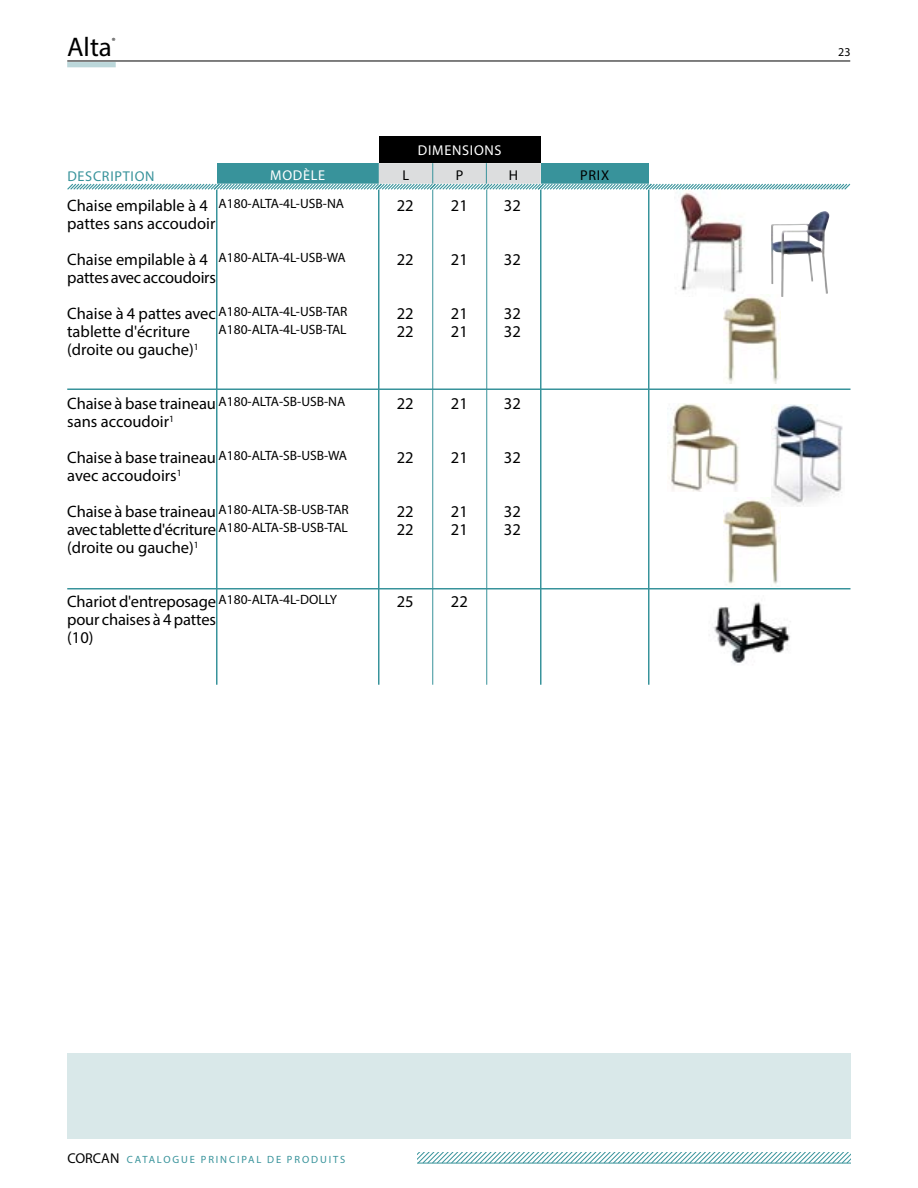
<style>
.page{position:relative;width:918px;height:1188px;background:#fff}
.page>*{position:absolute;margin:0;border:0;box-sizing:border-box;transform-origin:0 0}
.t1{font:27px "Myriad Pro";color:#000}
.t2{font:16.5px/18px "Myriad Pro";letter-spacing:-.005em;color:#000}
.t3{font:14.25px "Myriad Pro";letter-spacing:.05em;color:#fff}
.t4{font:14.25px "Myriad Pro";letter-spacing:.05em;color:#38939b}
.t5{font:14.25px "Myriad Pro";color:#000}
.t6{font:13.5px "Myriad Pro";color:#000}
.t7{font:12px "Myriad Pro";color:#000}
.t8{font:10.5px "Myriad Pro";letter-spacing:.18em;color:#38939b}
.t9{font:9px "Myriad Pro";color:#000}
.s1{font-size:14.25px;color:#000}
</style>
<div class="page">
<hr style="left:67px;top:61px;width:783px;height:1px;background:#000">
<svg style="left:417px;top:1152px;width:433px;height:12px"></svg>
<img style="left:680px;top:191px;width:65px;height:102px">
<img style="left:723px;top:294px;width:55px;height:90px">
<img style="left:669px;top:404px;width:70px;height:87px">
<img style="left:723px;top:500px;width:57px;height:84px">
<img style="left:713px;top:602px;width:78px;height:62px">
<img style="left:771px;top:211px;width:58px;height:86px">
<img style="left:771px;top:404px;width:72px;height:102px">
<div style="left:67px;top:62px;width:49px;height:5px;background:#bbd7da"></div>
<hr style="left:540px;top:189px;width:2px;height:496px;background:#38939b">
<hr style="left:378px;top:189px;width:2px;height:496px;background:#38939b">
<hr style="left:486px;top:189px;width:1px;height:496px;background:#38939b">
<hr style="left:216px;top:189px;width:2px;height:496px;background:#38939b">
<hr style="left:648px;top:189px;width:2px;height:496px;background:#38939b">
<hr style="left:432px;top:189px;width:1px;height:496px;background:#38939b">
<hr style="left:67px;top:388px;width:784px;height:2px;background:#38939b">
<hr style="left:67px;top:588px;width:784px;height:2px;background:#38939b">
<svg style="left:67px;top:136px;width:784px;height:55px"></svg>
<div style="left:67px;top:1053px;width:783px;height:86px;background:#d9e8e9"></div>
<h1 class="t1" style="left:67px;top:30px;width:46px">Alta</h1>
<p class="t9" style="left:112px;top:35px;width:5px">®</p>
<p class="t3" style="left:418px;top:142px;width:85px">DIMENSIONS</p>
<p class="t4" style="left:67px;top:167px;width:89px">DESCRIPTION</p>
<p class="t3" style="left:270px;top:167px;width:57px">MODÈLE</p>
<p class="t5" style="left:402px;top:167px;width:8px">L</p>
<p class="t5" style="left:456px;top:167px;width:9px">P</p>
<p class="t5" style="left:509px;top:167px;width:11px">H</p>
<p class="t5" style="left:580px;top:167px;width:30px">PRIX</p>
<p class="t6" style="left:219px;top:195px;width:127px">A180-ALTA-4L-USB-NA</p>
<p class="t2" style="left:397px;top:196px;width:18px">22</p>
<p class="t2" style="left:451px;top:196px;width:18px">21</p>
<p class="t2" style="left:504px;top:196px;width:18px">32</p>
<p class="t2" style="left:67px;top:196px;width:150px">Chaise empilable à 4 pattes sans accoudoir</p>
<p class="t2" style="left:67px;top:250px;width:150px">Chaise empilable à 4 pattes avec accoudoirs</p>
<p class="t2" style="left:67px;top:304px;width:150px">Chaise à 4 pattes avec tablette d'écriture (droite ou gauche)<sup>1</sup></p>
<p class="t2" style="left:67px;top:394px;width:150px">Chaise à base traineau sans accoudoir<sup>1</sup></p>
<p class="t2" style="left:67px;top:448px;width:150px">Chaise à base traineau avec accoudoirs<sup>1</sup></p>
<p class="t2" style="left:67px;top:502px;width:150px;text-align:justify">Chaise à base traineau avec tablette d'écriture (droite ou gauche)<sup>1</sup></p>
<p class="t2" style="left:67px;top:592px;width:150px;text-align:justify">Chariot d'entreposage pour chaises à 4 pattes (10)</p>
<p class="t6" style="left:219px;top:249px;width:129px">A180-ALTA-4L-USB-WA</p>
<p class="t2" style="left:397px;top:250px;width:18px">22</p>
<p class="t2" style="left:451px;top:250px;width:18px">21</p>
<p class="t2" style="left:504px;top:250px;width:18px">32</p>
<p class="t6" style="left:219px;top:303px;width:130px">A180-ALTA-4L-USB-TAR</p>
<p class="t2" style="left:397px;top:304px;width:18px">22</p>
<p class="t2" style="left:451px;top:304px;width:18px">21</p>
<p class="t2" style="left:504px;top:304px;width:18px">32</p>
<p class="t6" style="left:219px;top:321px;width:130px">A180-ALTA-4L-USB-TAL</p>
<p class="t2" style="left:397px;top:322px;width:18px">22</p>
<p class="t2" style="left:451px;top:322px;width:18px">21</p>
<p class="t2" style="left:504px;top:322px;width:18px">32</p>
<p class="t6" style="left:219px;top:393px;width:128px">A180-ALTA-SB-USB-NA</p>
<p class="t2" style="left:397px;top:394px;width:18px">22</p>
<p class="t2" style="left:451px;top:394px;width:18px">21</p>
<p class="t2" style="left:504px;top:394px;width:18px">32</p>
<p class="t6" style="left:219px;top:447px;width:130px">A180-ALTA-SB-USB-WA</p>
<p class="t2" style="left:397px;top:448px;width:18px">22</p>
<p class="t2" style="left:451px;top:448px;width:18px">21</p>
<p class="t2" style="left:504px;top:448px;width:18px">32</p>
<p class="t6" style="left:219px;top:501px;width:132px">A180-ALTA-SB-USB-TAR</p>
<p class="t2" style="left:397px;top:502px;width:18px">22</p>
<p class="t2" style="left:451px;top:502px;width:18px">21</p>
<p class="t2" style="left:504px;top:502px;width:18px">32</p>
<p class="t6" style="left:219px;top:519px;width:131px">A180-ALTA-SB-USB-TAL</p>
<p class="t2" style="left:397px;top:520px;width:18px">22</p>
<p class="t2" style="left:451px;top:520px;width:18px">21</p>
<p class="t2" style="left:504px;top:520px;width:18px">32</p>
<p class="t6" style="left:219px;top:591px;width:120px">A180-ALTA-4L-DOLLY</p>
<p class="t2" style="left:397px;top:592px;width:18px">25</p>
<p class="t2" style="left:451px;top:592px;width:18px">22</p>
<p class="t8" style="left:68px;top:1153px;width:279px"><span class="s1">CORCAN</span> CATALOGUE PRINCIPAL DE PRODUITS</p>
<p class="t7" style="left:838px;top:45px;width:14px">23</p>
</div>
